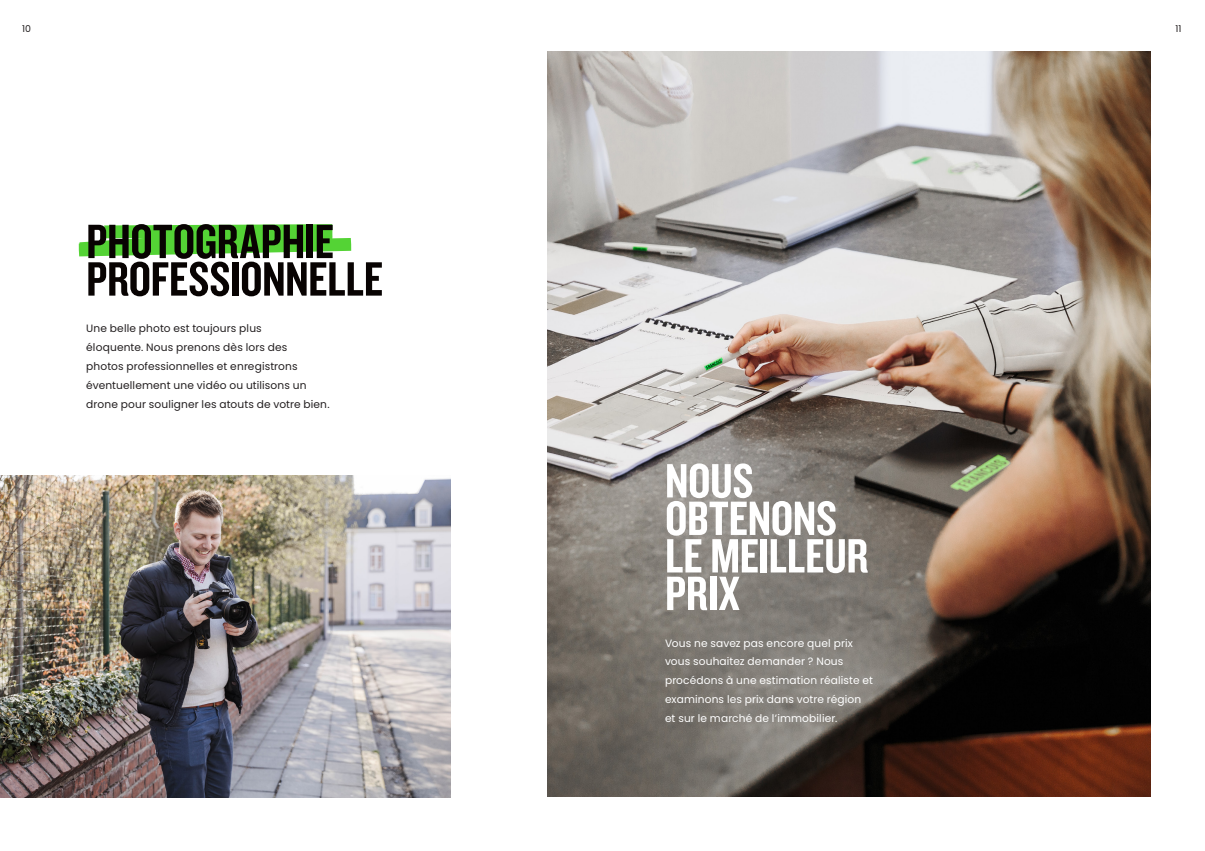
<style>
.page{position:relative;width:1205px;height:851px;background:#fff}
.page>*{position:absolute;margin:0;border:0;box-sizing:border-box;transform-origin:0 0}
.t1{font:50px/37.5px "Knockout 49 Liteweight";letter-spacing:-.005em;color:#080302}
.t2{font:50px/37.5px "Knockout 49 Liteweight";letter-spacing:-.005em;color:#fff}
.BODY{font:10.62px/18.8px "Poppins";letter-spacing:.01em;color:#231f20}
.BODY-2{font:10.62px/18.8px "Poppins";letter-spacing:.01em;color:#fff}
.t3{font:9.38px "Poppins";color:#231f20}
</style>
<div class="page">
<img style="left:547px;top:51px;width:603px;height:745px">
<svg style="left:79px;top:224px;width:272px;height:32px"></svg>
<img style="left:0;top:475px;width:450px;height:322px">
<p class="t3" style="left:22px;top:23px;width:11px">10</p>
<p class="t3" style="left:1175px;top:23px;width:7px">11</p>
<p class="t1" style="left:86px;top:221px;width:298px">PHOTOGRAPHIE<br>PROFESSIONNELLE</p>
<p class="BODY" style="left:86px;top:319px;width:245px">Une belle photo est toujours plus<br>éloquente. Nous prenons dès lors des<br>photos professionnelles et enregistrons éventuellement une vidéo ou utilisons un drone pour souligner les atouts de votre bien.</p>
<p class="t2" style="left:665px;top:460px;width:205px">NOUS<br>OBTENONS<br>LE MEILLEUR<br>PRIX</p>
<p class="BODY-2" style="left:665px;top:633px;width:209px">Vous ne savez pas encore quel prix vous souhaitez demander ? Nous procédons à une estimation réaliste et examinons les prix dans votre région et sur le marché de l’immobilier.</p>
</div>
